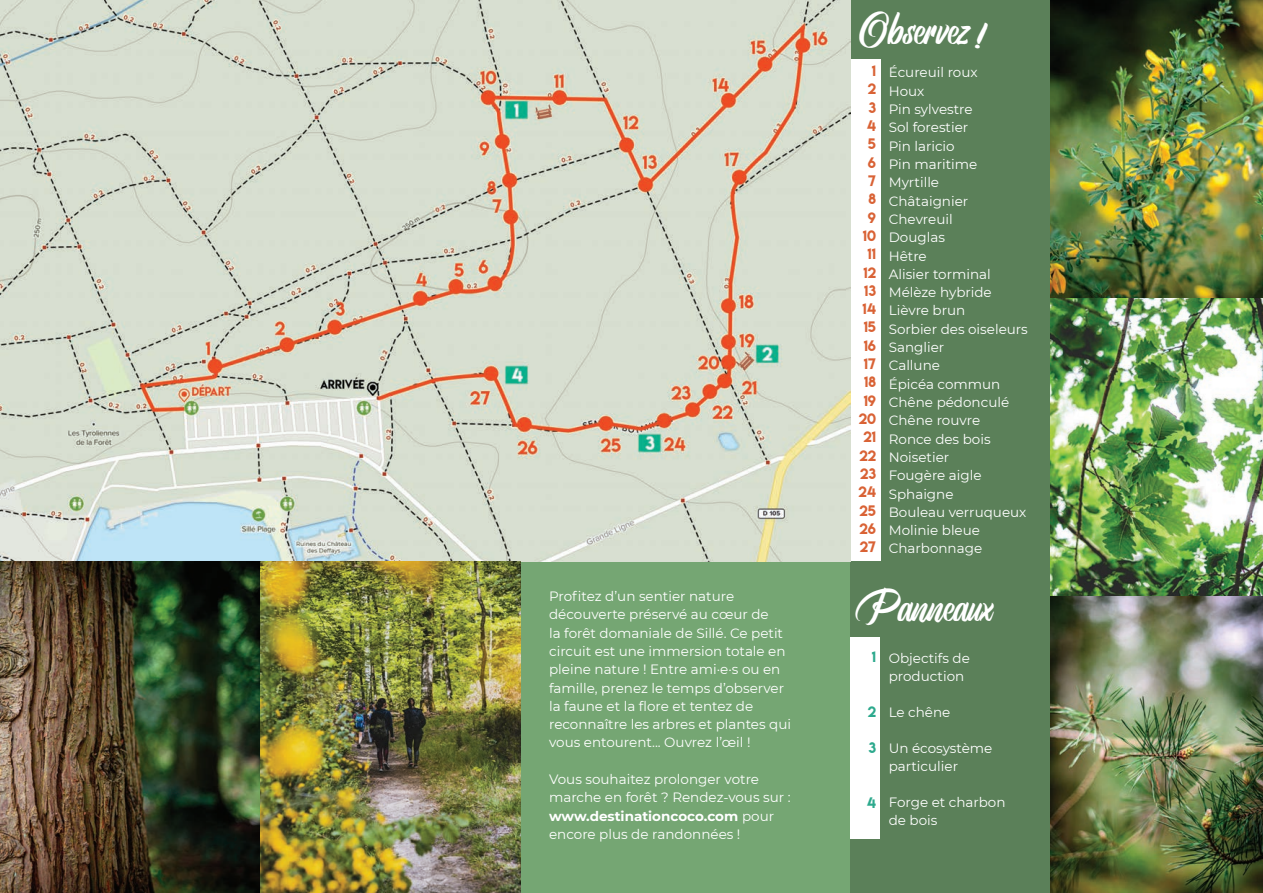
<style>
.page{position:relative;width:1263px;height:893px;background:#75a673}
.page>*{position:absolute;margin:0;border:0;box-sizing:border-box;transform-origin:0 0}
.t1{font:40.5px "Brightsome";color:#fff}
.t2{font:13.5px/18.3px "Montserrat";color:#fff}
.t3{font:13.5px/18.3px "Lemon Milk";color:#d96235;text-align:right}
.t4{font:13.5px "Lemon Milk";color:#2da98d}
.s1{font-weight:700}
</style>
<div class="page">
<div style="left:850px;top:0;width:200px;height:893px;background:#5b8059"></div>
<div style="left:850px;top:638px;width:30px;height:201px;background:#fff"></div>
<div style="left:838px;top:59px;width:42px;height:502px;background:#fff"></div>
<img style="left:0;top:0;width:850px;height:561px">
<img style="left:1050px;top:0;width:213px;height:893px">
<img style="left:0;top:561px;width:521px;height:332px">
<p class="t2" style="left:549px;top:587px;width:243px">Profitez d’un sentier nature découverte préservé au cœur de<br>la forêt domaniale de Sillé. Ce petit circuit est une immersion totale en pleine nature ! Entre ami·e·s ou en famille, prenez le temps d’observer la faune et la flore et tentez de reconnaître les arbres et plantes qui vous entourent... Ouvrez l’œil !</p>
<p class="t2" style="left:549px;top:770px;width:243px">Vous souhaitez prolonger votre marche en forêt ? Rendez-vous sur : <span class="s1">www.destinationcoco.com</span> pour encore plus de randonnées !</p>
<h1 class="t1" style="left:859px;top:2px;width:131px">Observez !</h1>
<p class="t3" style="left:858px;top:62px;width:19px">1<br>2<br>3<br>4<br>5<br>6<br>7<br>8<br>9<br>10<br>11<br>12<br>13<br>14<br>15<br>16<br>17<br>18<br>19<br>20<br>21<br>22<br>23<br>24<br>25<br>26<br>27</p>
<p class="t2" style="left:889px;top:63px;width:141px">Écureuil roux<br>Houx<br>Pin sylvestre<br>Sol forestier<br>Pin laricio<br>Pin maritime<br>Myrtille<br>Châtaignier<br>Chevreuil<br>Douglas<br>Hêtre<br>Alisier torminal<br>Mélèze hybride<br>Lièvre brun<br>Sorbier des oiseleurs<br>Sanglier<br>Callune<br>Épicéa commun<br>Chêne pédonculé<br>Chêne rouvre<br>Ronce des bois<br>Noisetier<br>Fougère aigle<br>Sphaigne<br>Bouleau verruqueux<br>Molinie bleue<br>Charbonnage</p>
<h1 class="t1" style="left:855px;top:580px;width:139px">Panneaux</h1>
<p class="t4" style="left:872px;top:647px;width:6px">1</p>
<p class="t4" style="left:868px;top:702px;width:10px">2</p>
<p class="t4" style="left:868px;top:738px;width:9px">3</p>
<p class="t4" style="left:867px;top:793px;width:11px">4</p>
<p class="t2" style="left:889px;top:649px;width:83px">Objectifs de production</p>
<p class="t2" style="left:889px;top:702px;width:63px">Le chêne</p>
<p class="t2" style="left:889px;top:739px;width:105px">Un écosystème particulier</p>
<p class="t2" style="left:889px;top:793px;width:118px">Forge et charbon de bois</p>
</div>
